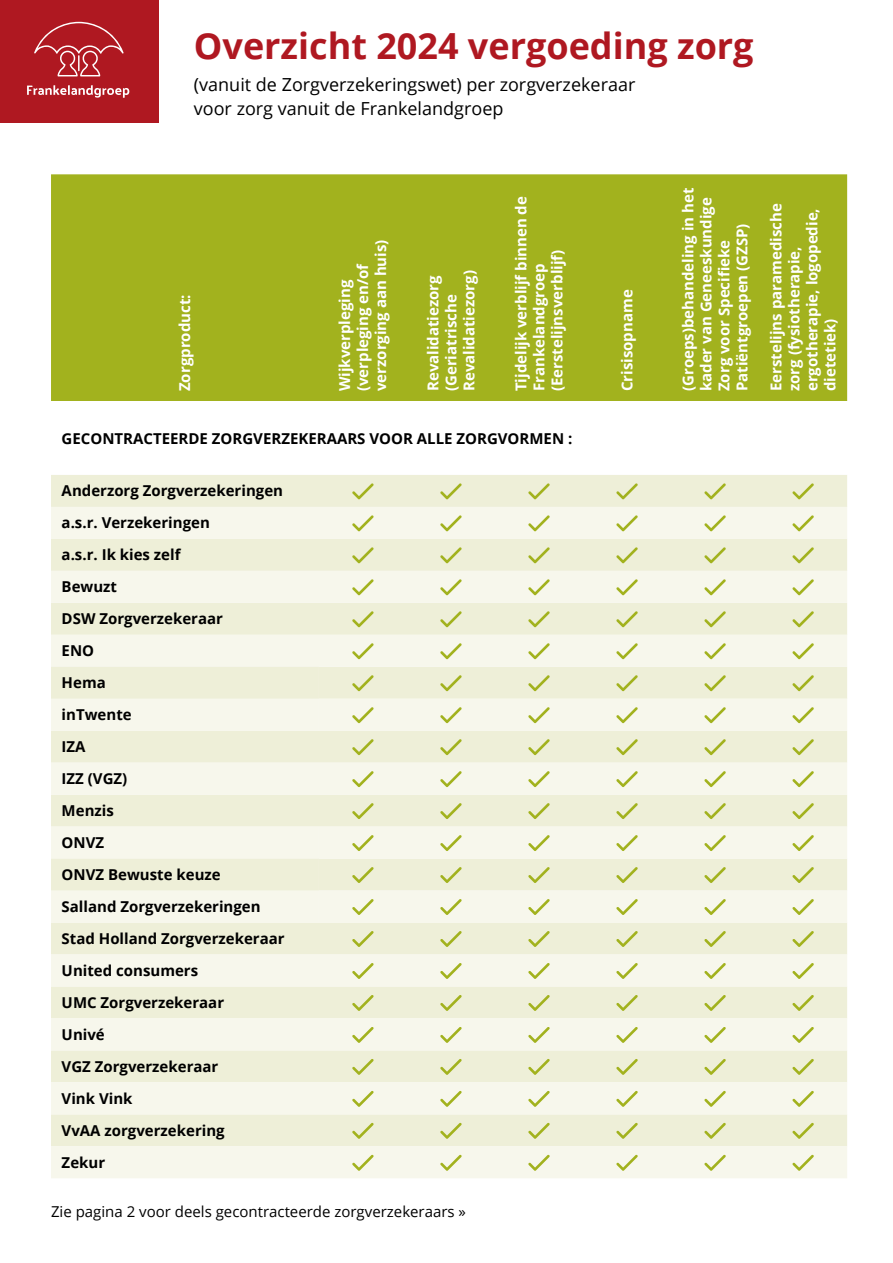
<style>
.page{position:relative;width:893px;height:1263px;background:#fff}
.page>*{position:absolute;margin:0;border:0;box-sizing:border-box;transform-origin:0 0}
.t1{font:700 36px "Open Sans";color:#af1821}
.t2{font:18px/24px "Open Sans";color:#000}
.t3{font:700 15px/18px "Open Sans";color:#fff}
.t4{font:700 15px/32px "Open Sans";color:#000}
.t5{font:15px "Open Sans";color:#000}
</style>
<div class="page">
<div style="left:51px;top:174px;width:796px;height:227px;background:#a2b21e"></div>
<div style="left:51px;top:475px;width:796px;height:32px;background:#eeefd8"></div>
<svg style="left:51px;top:507px;width:796px;height:64px;background:#f2f3e2"></svg>
<svg style="left:51px;top:571px;width:796px;height:607px;background:#f2f3e3"></svg>
<svg style="left:51px;top:667px;width:268px;height:223px;background:#f1f2e0"></svg>
<svg style="left:352px;top:483px;width:22px;height:16px"></svg>
<svg style="left:440px;top:483px;width:22px;height:16px"></svg>
<svg style="left:528px;top:483px;width:22px;height:16px"></svg>
<svg style="left:616px;top:483px;width:22px;height:16px"></svg>
<svg style="left:704px;top:483px;width:22px;height:16px"></svg>
<svg style="left:792px;top:483px;width:22px;height:16px"></svg>
<svg style="left:352px;top:515px;width:22px;height:16px"></svg>
<svg style="left:440px;top:515px;width:22px;height:16px"></svg>
<svg style="left:528px;top:515px;width:22px;height:16px"></svg>
<svg style="left:616px;top:515px;width:22px;height:16px"></svg>
<svg style="left:704px;top:515px;width:22px;height:16px"></svg>
<svg style="left:792px;top:515px;width:22px;height:16px"></svg>
<svg style="left:352px;top:547px;width:22px;height:16px"></svg>
<svg style="left:440px;top:547px;width:22px;height:16px"></svg>
<svg style="left:528px;top:547px;width:22px;height:16px"></svg>
<svg style="left:616px;top:547px;width:22px;height:16px"></svg>
<svg style="left:704px;top:547px;width:22px;height:16px"></svg>
<svg style="left:792px;top:547px;width:22px;height:16px"></svg>
<svg style="left:352px;top:579px;width:22px;height:16px"></svg>
<svg style="left:440px;top:579px;width:22px;height:16px"></svg>
<svg style="left:528px;top:579px;width:22px;height:16px"></svg>
<svg style="left:616px;top:579px;width:22px;height:16px"></svg>
<svg style="left:704px;top:579px;width:22px;height:16px"></svg>
<svg style="left:792px;top:579px;width:22px;height:16px"></svg>
<svg style="left:352px;top:611px;width:22px;height:16px"></svg>
<svg style="left:440px;top:611px;width:22px;height:16px"></svg>
<svg style="left:528px;top:611px;width:22px;height:16px"></svg>
<svg style="left:616px;top:611px;width:22px;height:16px"></svg>
<svg style="left:704px;top:611px;width:22px;height:16px"></svg>
<svg style="left:792px;top:611px;width:22px;height:16px"></svg>
<svg style="left:352px;top:643px;width:22px;height:16px"></svg>
<svg style="left:440px;top:643px;width:22px;height:16px"></svg>
<svg style="left:528px;top:643px;width:22px;height:16px"></svg>
<svg style="left:616px;top:643px;width:22px;height:16px"></svg>
<svg style="left:704px;top:643px;width:22px;height:16px"></svg>
<svg style="left:792px;top:643px;width:22px;height:16px"></svg>
<svg style="left:352px;top:675px;width:22px;height:16px"></svg>
<svg style="left:440px;top:675px;width:22px;height:16px"></svg>
<svg style="left:528px;top:675px;width:22px;height:16px"></svg>
<svg style="left:616px;top:675px;width:22px;height:16px"></svg>
<svg style="left:704px;top:675px;width:22px;height:16px"></svg>
<svg style="left:792px;top:675px;width:22px;height:16px"></svg>
<svg style="left:352px;top:707px;width:22px;height:16px"></svg>
<svg style="left:440px;top:707px;width:22px;height:16px"></svg>
<svg style="left:528px;top:707px;width:22px;height:16px"></svg>
<svg style="left:616px;top:707px;width:22px;height:16px"></svg>
<svg style="left:704px;top:707px;width:22px;height:16px"></svg>
<svg style="left:792px;top:707px;width:22px;height:16px"></svg>
<svg style="left:352px;top:739px;width:22px;height:16px"></svg>
<svg style="left:440px;top:739px;width:22px;height:16px"></svg>
<svg style="left:528px;top:739px;width:22px;height:16px"></svg>
<svg style="left:616px;top:739px;width:22px;height:16px"></svg>
<svg style="left:704px;top:739px;width:22px;height:16px"></svg>
<svg style="left:792px;top:739px;width:22px;height:16px"></svg>
<svg style="left:352px;top:771px;width:22px;height:16px"></svg>
<svg style="left:440px;top:771px;width:22px;height:16px"></svg>
<svg style="left:528px;top:771px;width:22px;height:16px"></svg>
<svg style="left:616px;top:771px;width:22px;height:16px"></svg>
<svg style="left:704px;top:771px;width:22px;height:16px"></svg>
<svg style="left:792px;top:771px;width:22px;height:16px"></svg>
<svg style="left:352px;top:803px;width:22px;height:16px"></svg>
<svg style="left:440px;top:803px;width:22px;height:16px"></svg>
<svg style="left:528px;top:803px;width:22px;height:16px"></svg>
<svg style="left:616px;top:803px;width:22px;height:16px"></svg>
<svg style="left:704px;top:803px;width:22px;height:16px"></svg>
<svg style="left:792px;top:803px;width:22px;height:16px"></svg>
<svg style="left:352px;top:835px;width:22px;height:16px"></svg>
<svg style="left:440px;top:835px;width:22px;height:16px"></svg>
<svg style="left:528px;top:835px;width:22px;height:16px"></svg>
<svg style="left:616px;top:835px;width:22px;height:16px"></svg>
<svg style="left:704px;top:835px;width:22px;height:16px"></svg>
<svg style="left:792px;top:835px;width:22px;height:16px"></svg>
<svg style="left:352px;top:867px;width:22px;height:16px"></svg>
<svg style="left:440px;top:867px;width:22px;height:16px"></svg>
<svg style="left:528px;top:867px;width:22px;height:16px"></svg>
<svg style="left:616px;top:867px;width:22px;height:16px"></svg>
<svg style="left:704px;top:867px;width:22px;height:16px"></svg>
<svg style="left:792px;top:867px;width:22px;height:16px"></svg>
<svg style="left:352px;top:899px;width:22px;height:16px"></svg>
<svg style="left:440px;top:899px;width:22px;height:16px"></svg>
<svg style="left:528px;top:899px;width:22px;height:16px"></svg>
<svg style="left:616px;top:899px;width:22px;height:16px"></svg>
<svg style="left:704px;top:899px;width:22px;height:16px"></svg>
<svg style="left:792px;top:899px;width:22px;height:16px"></svg>
<svg style="left:352px;top:931px;width:22px;height:16px"></svg>
<svg style="left:440px;top:931px;width:22px;height:16px"></svg>
<svg style="left:528px;top:931px;width:22px;height:16px"></svg>
<svg style="left:616px;top:931px;width:22px;height:16px"></svg>
<svg style="left:704px;top:931px;width:22px;height:16px"></svg>
<svg style="left:792px;top:931px;width:22px;height:16px"></svg>
<svg style="left:352px;top:963px;width:22px;height:16px"></svg>
<svg style="left:440px;top:963px;width:22px;height:16px"></svg>
<svg style="left:528px;top:963px;width:22px;height:16px"></svg>
<svg style="left:616px;top:963px;width:22px;height:16px"></svg>
<svg style="left:704px;top:963px;width:22px;height:16px"></svg>
<svg style="left:792px;top:963px;width:22px;height:16px"></svg>
<svg style="left:352px;top:995px;width:22px;height:16px"></svg>
<svg style="left:440px;top:995px;width:22px;height:16px"></svg>
<svg style="left:528px;top:995px;width:22px;height:16px"></svg>
<svg style="left:616px;top:995px;width:22px;height:16px"></svg>
<svg style="left:704px;top:995px;width:22px;height:16px"></svg>
<svg style="left:792px;top:995px;width:22px;height:16px"></svg>
<svg style="left:352px;top:1027px;width:22px;height:16px"></svg>
<svg style="left:440px;top:1027px;width:22px;height:16px"></svg>
<svg style="left:528px;top:1027px;width:22px;height:16px"></svg>
<svg style="left:616px;top:1027px;width:22px;height:16px"></svg>
<svg style="left:704px;top:1027px;width:22px;height:16px"></svg>
<svg style="left:792px;top:1027px;width:22px;height:16px"></svg>
<svg style="left:352px;top:1059px;width:22px;height:16px"></svg>
<svg style="left:440px;top:1059px;width:22px;height:16px"></svg>
<svg style="left:528px;top:1059px;width:22px;height:16px"></svg>
<svg style="left:616px;top:1059px;width:22px;height:16px"></svg>
<svg style="left:704px;top:1059px;width:22px;height:16px"></svg>
<svg style="left:792px;top:1059px;width:22px;height:16px"></svg>
<svg style="left:352px;top:1091px;width:22px;height:16px"></svg>
<svg style="left:440px;top:1091px;width:22px;height:16px"></svg>
<svg style="left:528px;top:1091px;width:22px;height:16px"></svg>
<svg style="left:616px;top:1091px;width:22px;height:16px"></svg>
<svg style="left:704px;top:1091px;width:22px;height:16px"></svg>
<svg style="left:792px;top:1091px;width:22px;height:16px"></svg>
<svg style="left:352px;top:1123px;width:22px;height:16px"></svg>
<svg style="left:440px;top:1123px;width:22px;height:16px"></svg>
<svg style="left:528px;top:1123px;width:22px;height:16px"></svg>
<svg style="left:616px;top:1123px;width:22px;height:16px"></svg>
<svg style="left:704px;top:1123px;width:22px;height:16px"></svg>
<svg style="left:792px;top:1123px;width:22px;height:16px"></svg>
<svg style="left:352px;top:1155px;width:22px;height:16px"></svg>
<svg style="left:440px;top:1155px;width:22px;height:16px"></svg>
<svg style="left:528px;top:1155px;width:22px;height:16px"></svg>
<svg style="left:616px;top:1155px;width:22px;height:16px"></svg>
<svg style="left:704px;top:1155px;width:22px;height:16px"></svg>
<svg style="left:792px;top:1155px;width:22px;height:16px"></svg>
<div style="left:0;top:0;width:158px;height:123px;background:#af1821"></div>
<svg style="left:27px;top:85px;width:102px;height:13px"></svg>
<svg style="left:34px;top:22px;width:90px;height:54px"></svg>
<h1 class="t1" style="left:194px;top:20px;width:561px">Overzicht 2024 vergoeding zorg</h1>
<p class="t2" style="left:194px;top:72px;width:443px">(vanuit de Zorgverzekeringswet) per zorgverzekeraar voor zorg vanuit de Frankelandgroep</p>
<p class="t3" style="left:175px;top:391px;width:98px;rotate:-90deg">Zorgproduct:</p>
<p class="t3" style="left:335px;top:391px;width:153px;rotate:-90deg">Wijkverpleging (verpleging en/of verzorging aan huis)</p>
<p class="t3" style="left:423px;top:391px;width:122px;rotate:-90deg">Revalidatiezorg (Geriatrische<br>Revalidatiezorg)</p>
<p class="t3" style="left:512px;top:391px;width:197px;rotate:-90deg">Tijdelijk verblijf binnen de<br>Frankelandgroep (Eerstelijnsverblijf)</p>
<p class="t4" style="left:62px;top:422px;width:512px">GECONTRACTEERDE ZORGVERZEKERAARS VOOR ALLE ZORGVORMEN :</p>
<p class="t4" style="left:62px;top:474px;width:225px">Anderzorg Zorgverzekeringen a.s.r. Verzekeringen<br>a.s.r. Ik kies zelf<br>Bewuzt<br>DSW Zorgverzekeraar<br>ENO<br>Hema<br>inTwente<br>IZA<br>IZZ (VGZ)<br>Menzis<br>ONVZ<br>ONVZ Bewuste keuze<br>Salland Zorgverzekeringen<br>Stad Holland Zorgverzekeraar<br>United consumers<br>UMC Zorgverzekeraar<br>Univé<br>VGZ Zorgverzekeraar<br>Vink Vink<br>VvAA zorgverzekering<br>Zekur</p>
<p class="t5" style="left:51px;top:1201px;width:417px">Zie pagina 2 voor deels gecontracteerde zorgverzekeraars »</p>
<p class="t3" style="left:618px;top:391px;width:103px;rotate:-90deg">Crisisopname</p>
<p class="t3" style="left:679px;top:391px;width:205px;rotate:-90deg">(Groeps)behandeling in het kader van Geneeskundige<br>Zorg voor Specifieke<br>Patiëntgroepen (GZSP)</p>
<p class="t3" style="left:767px;top:391px;width:189px;rotate:-90deg">Eerstelijns paramedische zorg (fysiotherapie, ergotherapie, logopedie, dietetiek)</p>
</div>
